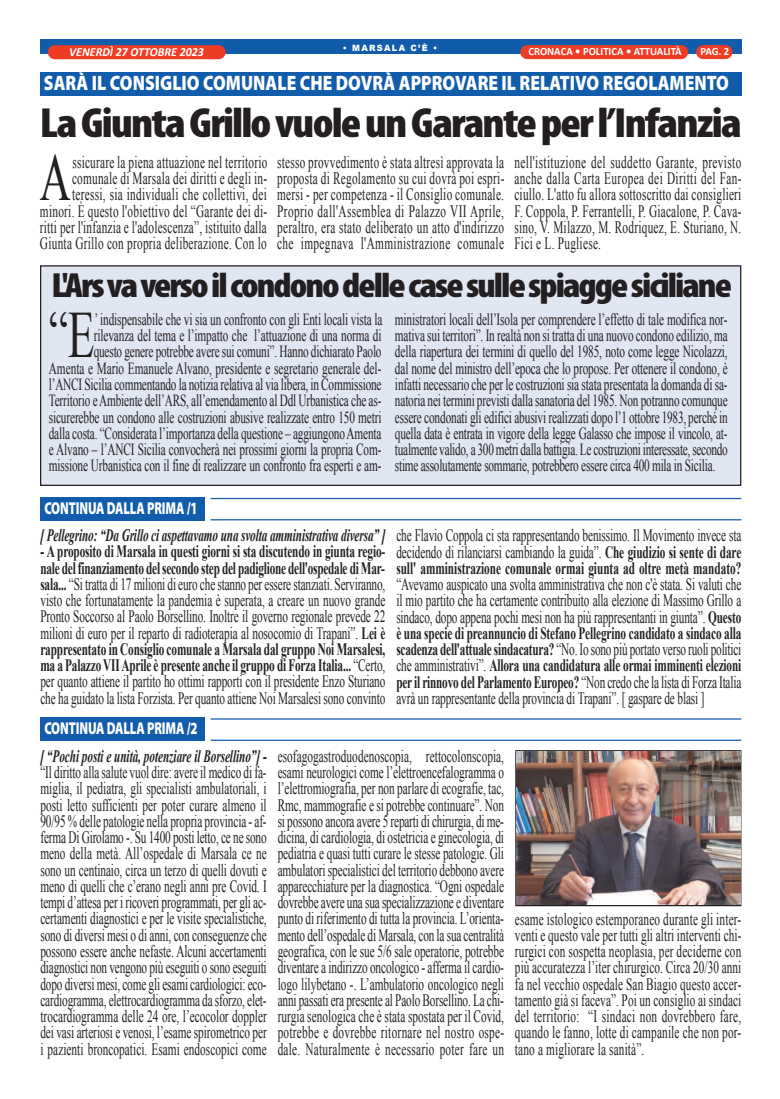
<style>
.page{position:relative;width:780px;height:1099px;background:#fff}
.page>*{position:absolute;margin:0;border:0;box-sizing:border-box;transform-origin:0 0}
.t1{font:66.5px "Times New Roman";color:#231f20;scale:.65 1}
.t2{font:66px "Times New Roman";color:#231f20;scale:.67 1}
.t3{font:900 condensed 42.25px "Myriad Pro";letter-spacing:-.04em;color:#231f20;scale:1.09 1}
.t4{font:900 condensed 35px "Myriad Pro";letter-spacing:-.05em;color:#231f20;scale:1.11 1}
.t5{font:900 20.88px "Myriad Pro";color:#fff;scale:.84 1}
.t6{font:17.38px/16.2px "Times New Roman";letter-spacing:.02em;color:#231f20;text-align:justify;scale:.65 1}
.t7{font:italic 700 17.38px "Times New Roman";letter-spacing:-.01em;color:#231f20;scale:.65 1}
.t8{font:900 17.25px "Myriad Pro";letter-spacing:-.01em;color:#fff;scale:.72 1}
.t9{font:16.88px/16.2px "Times New Roman";letter-spacing:-.01em;color:#231f20;text-align:right;scale:.67 1}
.t10{font:italic 700 12.38px "Calibri";color:#fff;scale:.96 1}
.t11{font:700 11.12px "Calibri";color:#fff;scale:.96 1}
.t12{font:900 8.62px "Arial";letter-spacing:.15em;color:#fff;scale:.96 1}
.s1{font-weight:700;font-style:italic}
.s2{font-weight:700}
</style>
<div class="page">
<div style="left:40px;top:40px;width:701px;height:14px;background:#115cab"></div>
<div style="left:696px;top:45px;width:36px;height:14px;background:#ef3c25;border-radius:7px"></div>
<div style="left:520px;top:45px;width:168px;height:14px;background:#ef3c25;border-radius:7px"></div>
<div style="left:48px;top:45px;width:177px;height:14px;background:#ef3c25;border-radius:7px"></div>
<div style="left:40px;top:72px;width:701px;height:23px;background:#115cab"></div>
<div style="left:41px;top:266px;width:699px;height:219px;background:#e1e6f3"></div>
<div style="left:40px;top:265px;width:701px;height:221px;border:1px solid #231f20"></div>
<div style="left:40px;top:497px;width:165px;height:23px;background:#115cab"></div>
<hr style="left:210px;top:498px;width:531px;height:1px;background:#115cab">
<hr style="left:210px;top:519px;width:531px;height:1px;background:#115cab">
<div style="left:40px;top:717px;width:165px;height:24px;background:#115cab"></div>
<hr style="left:210px;top:718px;width:531px;height:1px;background:#115cab">
<hr style="left:210px;top:739px;width:531px;height:2px;background:#115cab">
<div style="left:515px;top:750px;width:226px;height:156px;border:1px solid #231f20"></div>
<img style="left:516px;top:751px;width:224px;height:154px">
<p class="t12" style="left:343px;top:41px;width:100px">• MARSALA C’È •</p>
<p class="t5" style="left:44px;top:75px;width:816px">SARÀ IL CONSIGLIO COMUNALE CHE DOVRÀ APPROVARE IL RELATIVO REGOLAMENTO</p>
<p class="t10" style="left:69px;top:47px;width:142px">VENERDÌ 27 OTTOBRE 2023</p>
<p class="t11" style="left:528px;top:47px;width:161px">CRONACA • POLITICA • ATTUALITÀ</p>
<p class="t11" style="left:700px;top:47px;width:32px">PAG. 2</p>
<h3 class="t3" style="left:40px;top:108px;width:645px">LaGiuntaGrillovuoleunGaranteperl’Infanzia</h3>
<h1 class="t1" style="left:40px;top:141px;width:49px">A</h1>
<p class="t6" style="left:40px;top:154px;width:351px;text-align:right">ssicurare la piena attuazione nel territorio comunale di Marsala dei diritti e degli in&shy;teressi, sia individuali che collettivi, dei minori. È questo l'obiettivo del “Garante dei di&shy;ritti per l'infanzia e l'adolescenza”, istituito dalla Giunta Grillo con propria deliberazione. Con lo</p>
<p class="t6" style="left:277px;top:154px;width:351px">stesso provvedimento è stata altresì approvata la proposta di Regolamento su cui dovrà poi espri&shy;mersi - per competenza - il Consiglio comunale.<br>Proprio dall'Assemblea di Palazzo VII Aprile, peraltro, era stato deliberato un atto d'indirizzo che impegnava l'Amministrazione comunale</p>
<p class="t6" style="left:514px;top:154px;width:351px">nell'istituzione del suddetto Garante, previsto anche dalla Carta Europea dei Diritti del Fan&shy;ciullo. L'atto fu allora sottoscritto dai consiglieri F. Coppola, P. Ferrantelli, P. Giacalone, P. Cava&shy;sino, V. Milazzo, M. Rodriquez, E. Sturiano, N.<br>Fici e L. Pugliese.</p>
<h3 class="t4" style="left:51px;top:273px;width:614px">L'Arsvaversoilcondonodellecasesullespiaggesiciliane</h3>
<h2 class="t2" style="left:49px;top:298px;width:70px">“E</h2>
<p class="t9" style="left:49px;top:311px;width:499px">’ indispensabile che vi sia un confronto con gli Enti locali vista la<br>rilevanza del tema e l’impatto che l’attuazione di una norma di<br>questo genere potrebbe avere sui comuni”. Hanno dichiarato Paolo<br>Amenta e Mario Emanuele Alvano, presidente e segretario generale del&shy;l’ANCI Sicilia commentando la notizia relativa al via libera, in Commissione Territorio eAmbiente dell’ARS, all’emendamento al Ddl Urbanistica che as&shy;sicurerebbe un condono alle costruzioni abusive realizzate entro 150 metri dalla costa. “Considerata l’importanza della questione – aggiungonoAmenta e Alvano – l’ANCI Sicilia convocherà nei prossimi giorni la propria Com&shy;missione Urbanistica con il fine di realizzare un confronto fra esperti e am-</p>
<p class="t9" style="left:395px;top:311px;width:498px;text-align:justify">ministratori locali dell’Isola per comprendere l’effetto di tale modifica nor&shy;mativa sui territori”. In realtà non si tratta di una nuovo condono edilizio, ma della riapertura dei termini di quello del 1985, noto come legge Nicolazzi, dal nome del ministro dell’epoca che lo propose. Per ottenere il condono, è infatti necessario che per le costruzioni sia stata presentata la domanda di sa&shy;natoria nei termini previsti dalla sanatoria del 1985. Non potranno comunque essere condonati gli edifici abusivi realizzati dopo l’1 ottobre 1983, perché in quella data è entrata in vigore della legge Galasso che impose il vincolo, at&shy;tualmente valido, a 300 metri dalla battigia. Le costruzioni interessate, secondo stime assolutamente sommarie, potrebbero essere circa 400 mila in Sicilia.</p>
<p class="t8" style="left:44px;top:501px;width:214px">CONTINUA DALLA PRIMA /1</p>
<p class="t7" style="left:40px;top:525px;width:532px">[ Pellegrino: “Da Grillo ci aspettavamo una svolta amministrativa diversa” ]</p>
<p class="t6" style="left:40px;top:543px;width:532px"><span class="s1">-</span> <span class="s2">A proposito di Marsala in questi giorni si sta discutendo in giunta regio&shy;nale del finanziamento del secondo step del padiglione dell'ospedale di Mar&shy;sala...</span> “Si tratta di 17 milioni di euro che stanno per essere stanziati. Serviranno, visto che fortunatamente la pandemia è superata, a creare un nuovo grande Pronto Soccorso al Paolo Borsellino. Inoltre il governo regionale prevede 22 milioni di euro per il reparto di radioterapia al nosocomio di Trapani”. <span class="s2">Lei è rappresentato in Consiglio comunale a Marsala dal gruppo Noi Marsalesi, ma a Palazzo VIIAprile è presente anche il gruppo di Forza Italia...</span> “Certo, per quanto attiene il partito ho ottimi rapporti con il presidente Enzo Sturiano che ha guidato la lista Forzista. Per quanto attiene Noi Marsalesi sono convinto</p>
<p class="t8" style="left:44px;top:722px;width:214px">CONTINUA DALLA PRIMA /2</p>
<p class="t6" style="left:396px;top:527px;width:532px">che Flavio Coppola ci sta rappresentando benissimo. Il Movimento invece sta decidendo di rilanciarsi cambiando la guida”. <span class="s2">Che giudizio si sente di dare sull' amministrazione comunale ormai giunta ad oltre metà mandato?</span></p>
<p class="t6" style="left:396px;top:576px;width:532px">“Avevamo auspicato una svolta amministrativa che non c'è stata. Si valuti che il mio partito che ha certamente contribuito alla elezione di Massimo Grillo a sindaco, dopo appena pochi mesi non ha più rappresentanti in giunta”. <span class="s2">Questo è una specie di preannuncio di Stefano Pellegrino candidato a sindaco alla scadenza dell'attuale sindacatura?</span> “No. Io sono più portato verso ruoli politici che amministrativi”. <span class="s2">Allora una candidatura alle ormai imminenti elezioni per il rinnovo del Parlamento Europeo?</span> “Non credo che la lista di Forza Italia avrà un rappresentante della provincia di Trapani”. [ gaspare de blasi ]</p>
<p class="t7" style="left:40px;top:746px;width:350px">[ “Pochi posti e unità, potenziare il Borsellino”] -</p>
<p class="t6" style="left:40px;top:764px;width:350px">“Il diritto alla salute vuol dire: avere il medico di fa&shy;miglia, il pediatra, gli specialisti ambulatoriali, i posti letto sufficienti per poter curare almeno il 90/95 % delle patologie nella propria provincia - af&shy;ferma Di Girolamo -. Su 1400 posti letto, ce ne sono meno della metà. All’ospedale di Marsala ce ne sono un centinaio, circa un terzo di quelli dovuti e meno di quelli che c’erano negli anni pre Covid. I tempi d’attesa per i ricoveri programmati, per gli ac&shy;certamenti diagnostici e per le visite specialistiche, sono di diversi mesi o di anni, con conseguenze che possono essere anche nefaste. Alcuni accertamenti diagnostici non vengono più eseguiti o sono eseguiti dopo diversi mesi, come gli esami cardiologici: eco&shy;cardiogramma, elettrocardiogramma da sforzo, elet&shy;trocardiogramma delle 24 ore, l’ecocolor doppler dei vasi arteriosi e venosi, l’esame spirometrico per i pazienti broncopatici. Esami endoscopici come</p>
<p class="t6" style="left:278px;top:748px;width:350px">esofagogastroduodenoscopia, rettocolonscopia, esami neurologici come l’elettroencefalogramma o l’elettromiografia, per non parlare di ecografie, tac, Rmc, mammografie e si potrebbe continuare”. Non si possono ancora avere 5 reparti di chirurgia, di me&shy;dicina, di cardiologia, di ostetricia e ginecologia, di pediatria e quasi tutti curare le stesse patologie. Gli ambulatori specialistici del territorio debbono avere apparecchiature per la diagnostica. “Ogni ospedale dovrebbe avere una sua specializzazione e diventare punto di riferimento di tutta la provincia. L’orienta&shy;mento dell’ospedale di Marsala, con la sua centralità geografica, con le sue 5/6 sale operatorie, potrebbe diventare a indirizzo oncologico - afferma il cardio&shy;logo lilybetano -. L’ambulatorio oncologico negli anni passati era presente al Paolo Borsellino. La chi&shy;rurgia senologica che è stata spostata per il Covid, potrebbe e dovrebbe ritornare nel nostro ospe&shy;dale. Naturalmente è necessario poter fare un</p>
<p class="t6" style="left:515px;top:910px;width:350px">esame istologico estemporaneo durante gli inter&shy;venti e questo vale per tutti gli altri interventi chi&shy;rurgici con sospetta neoplasia, per deciderne con più accuratezza l’iter chirurgico. Circa 20/30 anni fa nel vecchio ospedale San Biagio questo accer&shy;tamento già si faceva”. Poi un consiglio ai sindaci del territorio: “I sindaci non dovrebbero fare, quando le fanno, lotte di campanile che non por&shy;tano a migliorare la sanità”.</p>
</div>
